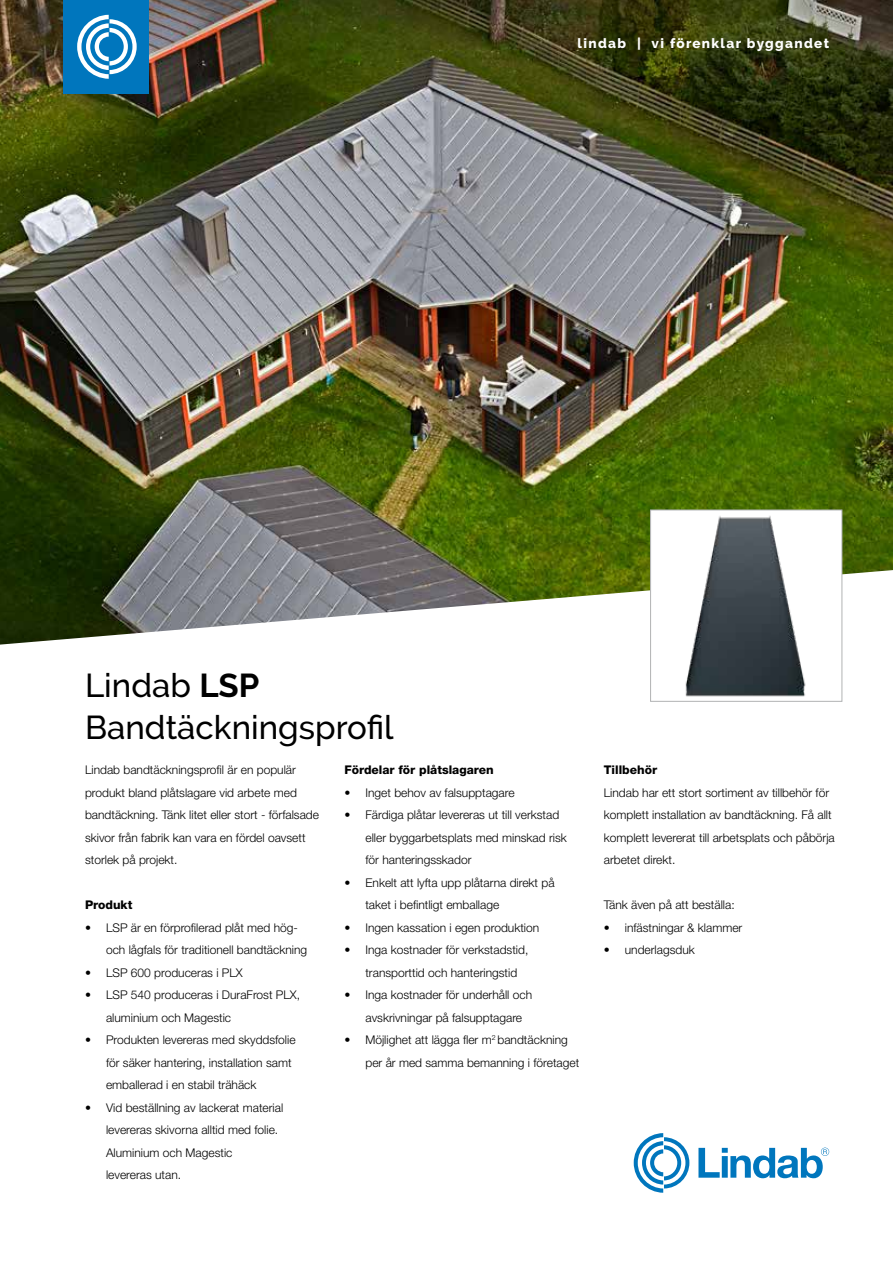
<style>
.page{position:relative;width:893px;height:1263px;background:#fff}
.page>*{position:absolute;margin:0;border:0;box-sizing:border-box;transform-origin:0 0}
.t1{font:500 33px/42px "Raleway";color:#000}
.t2{font:800 13.5px "Raleway";letter-spacing:.1em;color:#fff}
.t3{font:300 12px/22.5px "Helvetica Neue LT Pro";color:#000}
.t4{font:800 12px "Helvetica Neue LT Pro";color:#000}
.s1{font-weight:700}
</style>
<div class="page">
<img style="left:0;top:0;width:893px;height:645px">
<svg style="left:698px;top:1147px;width:131px;height:31px"></svg>
<svg style="left:634px;top:1133px;width:55px;height:60px"></svg>
<div style="left:64px;top:0;width:85px;height:94px;background:#0076bd"></div>
<svg style="left:77px;top:15px;width:60px;height:64px"></svg>
<img style="left:652px;top:512px;width:187px;height:185px">
<div style="left:650px;top:510px;width:192px;height:192px;border:1px solid #b1b3b4"></div>
<p class="t2" style="left:577px;top:35px;width:253px">lindab | vi förenklar byggandet</p>
<h1 class="t1" style="left:85px;top:664px;width:310px">Lindab <span class="s1">LSP<br></span>Bandtäckningsprofil</h1>
<p class="t3" style="left:85px;top:758px;width:236px">Lindab bandtäckningsprofil är en populär produkt bland plåtslagare vid arbete med bandtäckning. Tänk litet eller stort - förfalsade skivor från fabrik kan vara en fördel oavsett storlek på projekt.</p>
<p class="t4" style="left:85px;top:898px;width:49px">Produkt</p>
<p class="t3" style="left:106px;top:916px;width:203px;text-indent:-21px">• LSP är en förprofilerad plåt med hög&shy;och lågfals för traditionell bandtäckning</p>
<p class="t3" style="left:85px;top:961px;width:159px">• LSP 600 produceras i PLX</p>
<p class="t3" style="left:106px;top:983px;width:196px;text-indent:-21px">• LSP 540 produceras i DuraFrost PLX, aluminium och Magestic</p>
<p class="t3" style="left:106px;top:1028px;width:191px;text-indent:-21px">• Produkten levereras med skyddsfolie för säker hantering, installation samt emballerad i en stabil trähäck</p>
<p class="t3" style="left:106px;top:1096px;width:179px;text-indent:-21px">• Vid beställning av lackerat material levereras skivorna alltid med folie.<br>Aluminium och Magestic<br>levereras utan.</p>
<p class="t4" style="left:344px;top:763px;width:151px">Fördelar för plåtslagaren</p>
<p class="t3" style="left:344px;top:781px;width:172px">• Inget behov av falsupptagare</p>
<p class="t3" style="left:365px;top:803px;width:203px;text-indent:-21px">• Färdiga plåtar levereras ut till verkstad eller byggarbetsplats med minskad risk för hanteringsskador</p>
<p class="t3" style="left:365px;top:871px;width:191px;text-indent:-21px">• Enkelt att lyfta upp plåtarna direkt på taket i befintligt emballage</p>
<p class="t3" style="left:344px;top:916px;width:196px">• Ingen kassation i egen produktion</p>
<p class="t3" style="left:365px;top:938px;width:164px;text-indent:-21px">• Inga kostnader för verkstadstid, transporttid och hanteringstid</p>
<p class="t3" style="left:365px;top:983px;width:168px;text-indent:-21px">• Inga kostnader för underhåll och avskrivningar på falsupptagare</p>
<p class="t3" style="left:365px;top:1028px;width:215px;text-indent:-21px">• Möjlighet att lägga fler m<sup>2</sup> bandtäckning per år med samma bemanning i företaget</p>
<p class="t4" style="left:604px;top:763px;width:55px">Tillbehör</p>
<p class="t3" style="left:604px;top:781px;width:232px">Lindab har ett stort sortiment av tillbehör för komplett installation av bandtäckning. Få allt komplett levererat till arbetsplats och påbörja arbetet direkt.</p>
<p class="t3" style="left:604px;top:893px;width:132px">Tänk även på att beställa:</p>
<p class="t3" style="left:604px;top:916px;width:140px">• infästningar &amp; klammer</p>
<p class="t3" style="left:604px;top:938px;width:93px">• underlagsduk</p>
</div>
